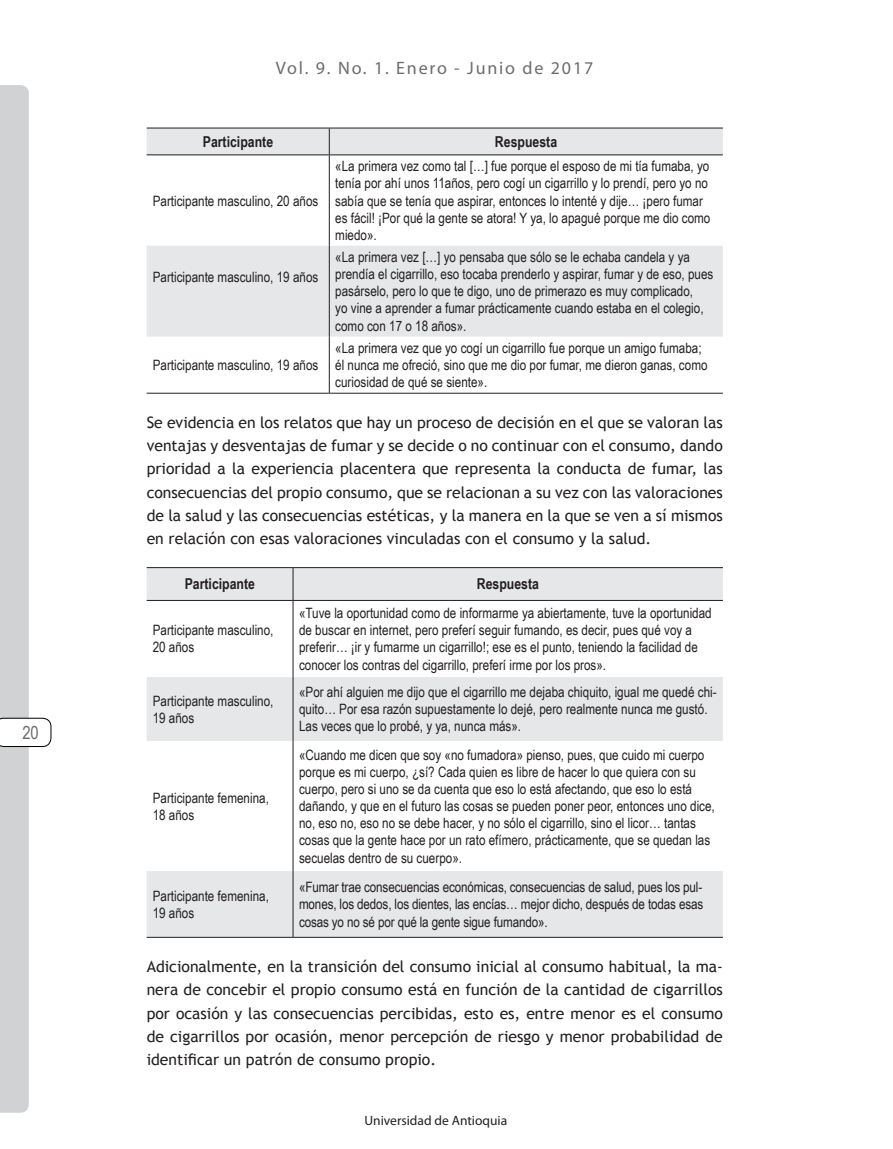
<style>
.page{position:relative;width:893px;height:1149px;background:#fff}
.page>*{position:absolute;margin:0;border:0;box-sizing:border-box;transform-origin:0 0}
.t1{font:18px "Myriad Pro";letter-spacing:.1em;color:#6c6d70}
.t2{font:18px "Arial Narrow";color:#6c6d70}
.t3{font:15.75px/23.2px "Trebuchet MS";color:#231f20;text-align:justify}
.t4{font:700 15px "Arial Narrow";color:#231f20}
.t5{font:14.25px/17.1px "Arial Narrow";color:#231f20}
.t6{font:13.5px "Myriad Pro";color:#231f20}
</style>
<div class="page">
<svg style="left:0;top:85px;width:51px;height:1027px"></svg>
<svg style="left:147px;top:129px;width:576px;height:207px;fill:#e6e7e9"></svg>
<hr style="left:147px;top:128px;width:182px;height:1px;background:#231f20">
<hr style="left:329px;top:128px;width:394px;height:1px;background:#231f20">
<svg style="left:329px;top:128px;width:1px;height:26px"></svg>
<hr style="left:329px;top:155px;width:1px;height:91px;background:#231f20">
<hr style="left:329px;top:246px;width:1px;height:90px;background:#231f20">
<hr style="left:329px;top:336px;width:1px;height:57px;background:#231f20">
<hr style="left:147px;top:393px;width:182px;height:1px;background:#231f20">
<hr style="left:329px;top:393px;width:394px;height:1px;background:#231f20">
<hr style="left:147px;top:154px;width:182px;height:1px;background:#231f20">
<hr style="left:329px;top:154px;width:394px;height:1px;background:#231f20">
<svg style="left:147px;top:568px;width:576px;height:368px"></svg>
<hr style="left:147px;top:567px;width:146px;height:1px;background:#231f20">
<hr style="left:293px;top:567px;width:430px;height:1px;background:#231f20">
<hr style="left:147px;top:936px;width:146px;height:1px;background:#231f20">
<hr style="left:293px;top:936px;width:430px;height:1px;background:#231f20">
<hr style="left:293px;top:568px;width:1px;height:32px;background:#231f20">
<hr style="left:293px;top:600px;width:1px;height:76px;background:#231f20">
<hr style="left:293px;top:676px;width:1px;height:64px;background:#231f20">
<hr style="left:293px;top:740px;width:1px;height:130px;background:#231f20">
<hr style="left:293px;top:870px;width:1px;height:66px;background:#231f20">
<hr style="left:147px;top:600px;width:146px;height:1px;background:#231f20">
<hr style="left:293px;top:600px;width:430px;height:1px;background:#231f20">
<p class="t2" style="left:22px;top:719px;width:18px">20</p>
<p class="t1" style="left:276px;top:57px;width:319px">Vol. 9. No. 1. Enero - Junio de 2017</p>
<p class="t4" style="left:203px;top:130px;width:72px">Participante</p>
<p class="t4" style="left:495px;top:130px;width:64px">Respuesta</p>
<p class="t5" style="left:153px;top:191px;width:167px">Participante masculino, 20 años</p>
<p class="t5" style="left:153px;top:268px;width:167px">Participante masculino, 19 años</p>
<p class="t5" style="left:335px;top:157px;width:377px">«La primera vez como tal […] fue porque el esposo de mi tía fumaba, yo tenía por ahí unos 11años, pero cogí un cigarrillo y lo prendí, pero yo no sabía que se tenía que aspirar, entonces lo intenté y dije… ¡pero fumar es fácil! ¡Por qué la gente se atora! Y ya, lo apagué porque me dio como miedo».</p>
<p class="t5" style="left:335px;top:248px;width:380px">«La primera vez […] yo pensaba que sólo se le echaba candela y ya prendía el cigarrillo, eso tocaba prenderlo y aspirar, fumar y de eso, pues pasárselo, pero lo que te digo, uno de primerazo es muy complicado,<br>yo vine a aprender a fumar prácticamente cuando estaba en el colegio, como con 17 o 18 años».</p>
<p class="t5" style="left:335px;top:339px;width:374px">«La primera vez que yo cogí un cigarrillo fue porque un amigo fumaba; él nunca me ofreció, sino que me dio por fumar, me dieron ganas, como curiosidad de qué se siente».</p>
<p class="t3" style="left:147px;top:411px;width:578px">Se evidencia en los relatos que hay un proceso de decisión en el que se valoran las ventajas y desventajas de fumar y se decide o no continuar con el consumo, dando prioridad a la experiencia placentera que representa la conducta de fumar, las consecuencias del propio consumo, que se relacionan a su vez con las valoraciones de la salud y las consecuencias estéticas, y la manera en la que se ven a sí mismos en relación con esas valoraciones vinculadas con el consumo y la salud.</p>
<p class="t4" style="left:185px;top:572px;width:72px">Participante</p>
<p class="t4" style="left:477px;top:572px;width:64px">Respuesta</p>
<p class="t5" style="left:153px;top:621px;width:122px">Participante masculino,<br>20 años</p>
<p class="t5" style="left:153px;top:356px;width:167px">Participante masculino, 19 años</p>
<p class="t5" style="left:299px;top:604px;width:414px">«Tuve la oportunidad como de informarme ya abiertamente, tuve la oportunidad de buscar en internet, pero preferí seguir fumando, es decir, pues qué voy a preferir… ¡ir y fumarme un cigarrillo!; ese es el punto, teniendo la facilidad de conocer los contras del cigarrillo, preferí irme por los pros».</p>
<p class="t5" style="left:153px;top:691px;width:122px">Participante masculino,<br>19 años</p>
<p class="t5" style="left:299px;top:682px;width:419px">«Por ahí alguien me dijo que el cigarrillo me dejaba chiquito, igual me quedé chi&shy;quito… Por esa razón supuestamente lo dejé, pero realmente nunca me gustó.<br>Las veces que lo probé, y ya, nunca más».</p>
<p class="t5" style="left:153px;top:788px;width:118px">Participante femenina,<br>18 años</p>
<p class="t5" style="left:299px;top:745px;width:417px">«Cuando me dicen que soy «no fumadora» pienso, pues, que cuido mi cuerpo porque es mi cuerpo, ¿sí? Cada quien es libre de hacer lo que quiera con su cuerpo, pero si uno se da cuenta que eso lo está afectando, que eso lo está dañando, y que en el futuro las cosas se pueden poner peor, entonces uno dice, no, eso no, eso no se debe hacer, y no sólo el cigarrillo, sino el licor… tantas cosas que la gente hace por un rato efímero, prácticamente, que se quedan las secuelas dentro de su cuerpo».</p>
<p class="t5" style="left:153px;top:886px;width:118px">Participante femenina,<br>19 años</p>
<p class="t5" style="left:299px;top:877px;width:406px;text-align:justify">«Fumar trae consecuencias económicas, consecuencias de salud, pues los pul&shy;mones, los dedos, los dientes, las encías… mejor dicho, después de todas esas cosas yo no sé por qué la gente sigue fumando».</p>
<p class="t3" style="left:147px;top:954px;width:578px">Adicionalmente, en la transición del consumo inicial al consumo habitual, la ma&shy;nera de concebir el propio consumo está en función de la cantidad de cigarrillos por ocasión y las consecuencias percibidas, esto es, entre menor es el consumo de cigarrillos por ocasión, menor percepción de riesgo y menor probabilidad de identificar un patrón de consumo propio.</p>
<p class="t6" style="left:364px;top:1111px;width:144px">Universidad de Antioquia</p>
</div>
